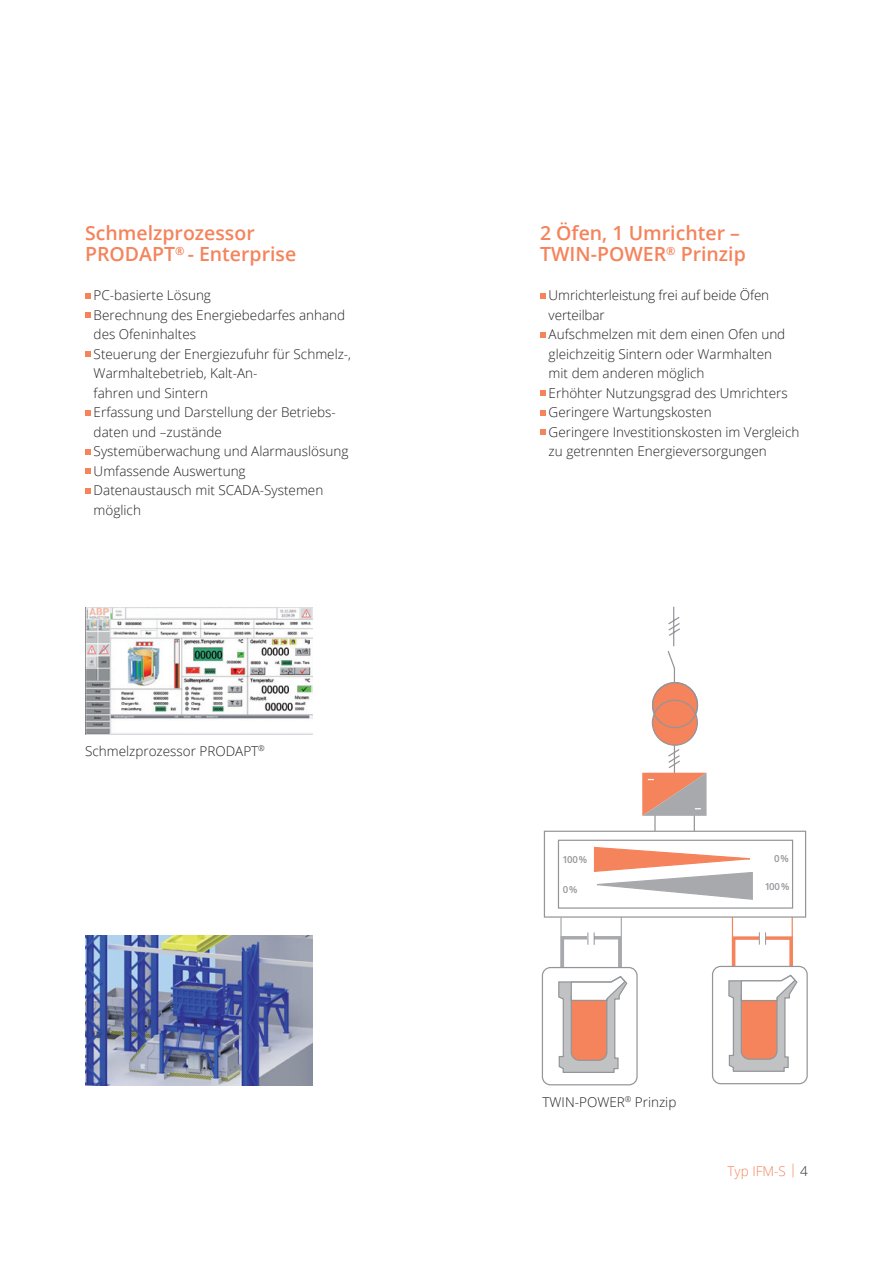
<style>
.page{position:relative;width:893px;height:1263px;background:#fff}
.page>*{position:absolute;margin:0;border:0;box-sizing:border-box;transform-origin:0 0}
.t1{font:600 19.5px/21px "Open Sans";color:#f5835c}
.t2{font:300 13.5px/19.5px "Open Sans";color:#231f20}
.t3{font:300 13.5px "Open Sans";color:#f5835c}
.t4{font:600 9.6px "Open Sans";letter-spacing:-.065em;color:#939598}
.s1{color:#231f20}
</style>
<div class="page">
<svg style="left:85px;top:293px;width:5px;height:5px"></svg>
<svg style="left:85px;top:313px;width:5px;height:5px"></svg>
<svg style="left:85px;top:352px;width:5px;height:5px"></svg>
<svg style="left:85px;top:410px;width:5px;height:5px"></svg>
<svg style="left:85px;top:449px;width:5px;height:5px"></svg>
<svg style="left:85px;top:469px;width:5px;height:5px"></svg>
<svg style="left:85px;top:488px;width:5px;height:5px"></svg>
<svg style="left:540px;top:293px;width:5px;height:5px"></svg>
<svg style="left:540px;top:332px;width:5px;height:5px"></svg>
<svg style="left:540px;top:391px;width:5px;height:5px"></svg>
<svg style="left:540px;top:410px;width:5px;height:5px"></svg>
<svg style="left:540px;top:430px;width:5px;height:5px"></svg>
<img style="left:85px;top:607px;width:227px;height:127px">
<svg style="left:712px;top:918px;width:96px;height:167px"></svg>
<hr style="left:621px;top:917px;width:1px;height:56px;background:#a8a9ad">
<hr style="left:560px;top:917px;width:2px;height:55px;background:#a8a9ad">
<div style="left:561px;top:936px;width:60px;height:44px;border:3px solid #a8a9ad"></div>
<svg style="left:543px;top:607px;width:264px;height:311px"></svg>
<div style="left:542px;top:967px;width:95px;height:118px;background:#fff;border-radius:8px"></div>
<div style="left:542px;top:967px;width:96px;height:118px;border:1px solid #939598;border-radius:8px"></div>
<svg style="left:651px;top:681px;width:127px;height:379px"></svg>
<div style="left:588px;top:930px;width:6px;height:17px;background:#fff"></div>
<svg style="left:594px;top:932px;width:1px;height:13px"></svg>
<svg style="left:587px;top:932px;width:1px;height:13px"></svg>
<div style="left:759px;top:930px;width:6px;height:17px;background:#fff"></div>
<svg style="left:759px;top:932px;width:7px;height:13px"></svg>
<svg style="left:728px;top:974px;width:70px;height:98px"></svg>
<svg style="left:558px;top:976px;width:70px;height:97px"></svg>
<img style="left:85px;top:935px;width:228px;height:150px">
<h1 class="t1" style="left:85px;top:222px;width:213px">Schmelzprozessor<br>PRODAPT<sup>®</sup> - Enterprise</h1>
<p class="t2" style="left:94px;top:285px;width:259px">PC-basierte Lösung<br>Berechnung des Energiebedarfes anhand des Ofeninhaltes<br>Steuerung der Energiezufuhr für Schmelz-,<br>Warmhaltebetrieb, Kalt-An-<br>fahren und Sintern<br>Erfassung und Darstellung der Betriebs&shy;daten und –zustände<br>Systemüberwachung und Alarmauslösung<br>Umfassende Auswertung<br>Datenaustausch mit SCADA-Systemen möglich</p>
<p class="t2" style="left:85px;top:740px;width:181px">Schmelzprozessor PRODAPT<sup>®</sup></p>
<h1 class="t1" style="left:540px;top:222px;width:207px">2 Öfen, 1 Umrichter –<br>TWIN-POWER<sup>®</sup> Prinzip</h1>
<p class="t2" style="left:549px;top:285px;width:252px">Umrichterleistung frei auf beide Öfen verteilbar<br>Aufschmelzen mit dem einen Ofen und gleichzeitig Sintern oder Warmhalten<br>mit dem anderen möglich<br>Erhöhter Nutzungsgrad des Umrichters<br>Geringere Wartungskosten<br>Geringere Investitionskosten im Vergleich zu getrennten Energieversorgungen</p>
<p class="t4" style="left:774px;top:852px;width:16px">0%</p>
<p class="t4" style="left:563px;top:852px;width:26px">100%</p>
<p class="t4" style="left:563px;top:882px;width:16px">0%</p>
<p class="t4" style="left:765px;top:880px;width:26px">100%</p>
<p class="t2" style="left:542px;top:1091px;width:135px">TWIN-POWER<sup>®</sup> Prinzip</p>
<p class="t3" style="left:728px;top:1161px;width:82px">Typ IFM-S | <span class="s1">4</span></p>
</div>
